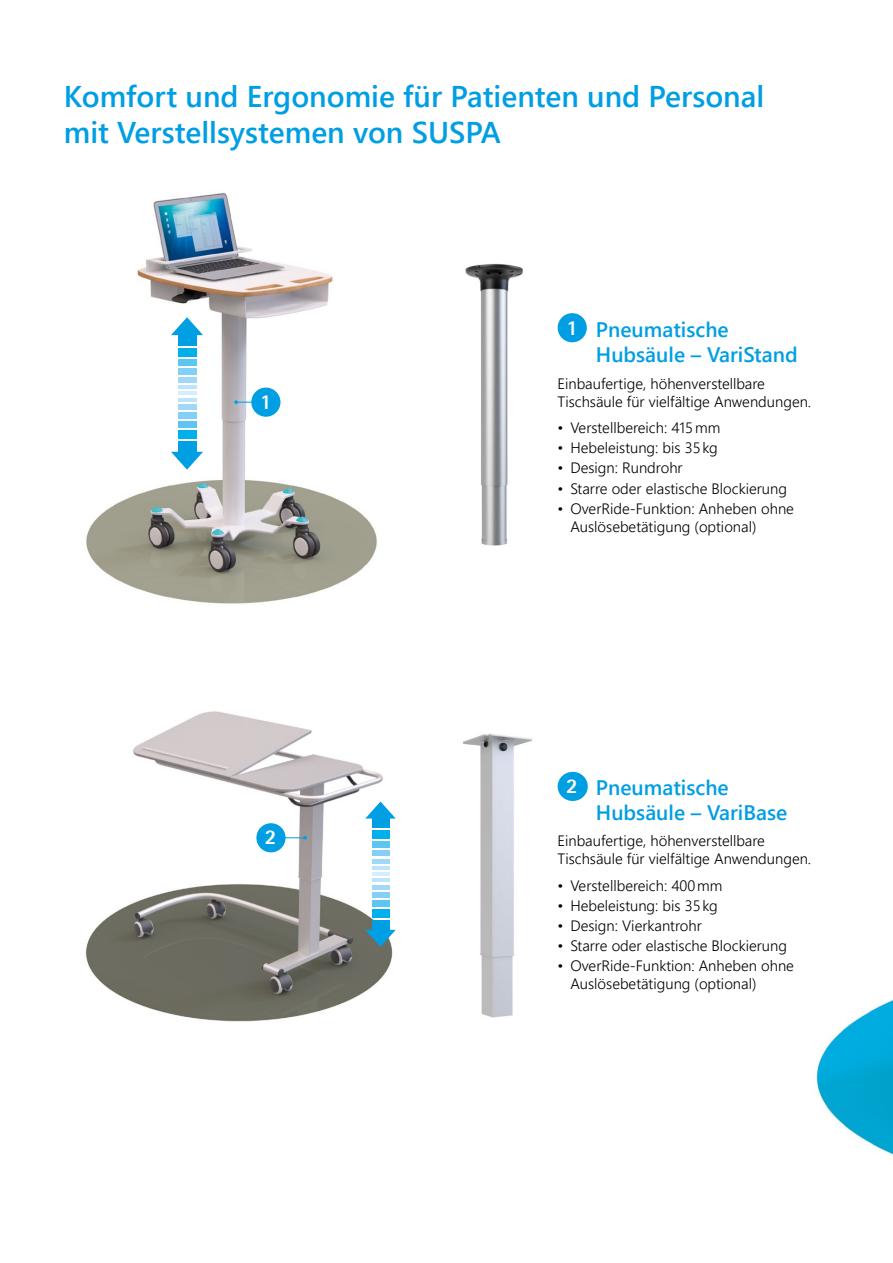
<style>
.page{position:relative;width:893px;height:1263px;background:#fff}
.page>*{position:absolute;margin:0;border:0;box-sizing:border-box;transform-origin:0 0}
.t1{font:600 30px/36px "Segoe UI";color:#009ee3}
.t2{font:600 21px/25.2px "Segoe UI";color:#009ee3}
.t3{font:800 21px "Rotis Sans Serif Pro";color:#fff}
.t4{font:300 15px/18px "Segoe UI";color:#000}
.s1{font-family:"Rotis Sans Serif Pro";font-weight:800;color:#fff}
</style>
<div class="page">
<img style="left:465px;top:263px;width:58px;height:283px">
<img style="left:463px;top:733px;width:70px;height:285px">
<img style="left:86px;top:192px;width:291px;height:412px">
<img style="left:816px;top:999px;width:77px;height:156px">
<img style="left:85px;top:711px;width:311px;height:311px">
<div style="left:251px;top:388px;width:29px;height:29px;background:#009ee3;border-radius:50%"></div>
<svg style="left:234px;top:400px;width:18px;height:4px"></svg>
<svg style="left:365px;top:801px;width:31px;height:17px"></svg>
<svg style="left:365px;top:930px;width:31px;height:17px"></svg>
<div style="left:372px;top:818px;width:17px;height:10px;background:#009ee3"></div>
<div style="left:372px;top:831px;width:17px;height:8px;background:#00b0eb"></div>
<div style="left:372px;top:841px;width:17px;height:7px;background:#5dc5f1"></div>
<div style="left:372px;top:850px;width:17px;height:6px;background:#82d0f5"></div>
<div style="left:372px;top:859px;width:17px;height:5px;background:#a1d8f7"></div>
<hr style="left:372px;top:866px;width:17px;height:4px;background:#bce4fa">
<div style="left:372px;top:920px;width:17px;height:10px;background:#009ee3"></div>
<div style="left:372px;top:909px;width:17px;height:8px;background:#00b0eb"></div>
<div style="left:372px;top:900px;width:17px;height:7px;background:#5dc5f1"></div>
<div style="left:372px;top:892px;width:17px;height:6px;background:#82d0f5"></div>
<hr style="left:372px;top:885px;width:17px;height:4px;background:#a1d8f7">
<hr style="left:372px;top:878px;width:17px;height:4px;background:#bce4fa">
<hr style="left:372px;top:872px;width:17px;height:4px;background:#d5edfc">
<svg style="left:171px;top:317px;width:32px;height:18px"></svg>
<svg style="left:171px;top:452px;width:32px;height:18px"></svg>
<div style="left:178px;top:335px;width:18px;height:10px;background:#009ee3"></div>
<div style="left:178px;top:348px;width:18px;height:9px;background:#00b0eb"></div>
<div style="left:178px;top:359px;width:18px;height:7px;background:#5dc5f1"></div>
<div style="left:178px;top:369px;width:18px;height:6px;background:#82d0f5"></div>
<div style="left:178px;top:377px;width:18px;height:5px;background:#a1d8f7"></div>
<hr style="left:178px;top:385px;width:18px;height:4px;background:#bce4fa">
<div style="left:178px;top:441px;width:18px;height:11px;background:#009ee3"></div>
<div style="left:178px;top:430px;width:18px;height:9px;background:#00b0eb"></div>
<div style="left:178px;top:421px;width:18px;height:7px;background:#5dc5f1"></div>
<div style="left:178px;top:412px;width:18px;height:6px;background:#82d0f5"></div>
<div style="left:178px;top:404px;width:18px;height:6px;background:#a1d8f7"></div>
<hr style="left:178px;top:398px;width:18px;height:4px;background:#bce4fa">
<hr style="left:178px;top:391px;width:18px;height:4px;background:#d5edfc">
<div style="left:256px;top:823px;width:30px;height:29px;background:#009ee3;border-radius:50%"></div>
<svg style="left:285px;top:836px;width:22px;height:3px"></svg>
<div style="left:558px;top:313px;width:29px;height:29px;background:#009ee3;border-radius:50%"></div>
<div style="left:558px;top:772px;width:30px;height:29px;background:#009ee3;border-radius:50%"></div>
<h1 class="t1" style="left:64px;top:78px;width:702px">Komfort und Ergonomie für Patienten und Personal mit Verstellsystemen von SUSPA</h1>
<h2 class="t3" style="left:260px;top:389px;width:13px">1</h2>
<h2 class="t3" style="left:265px;top:824px;width:13px">2</h2>
<h2 class="t2" style="left:596px;top:317px;width:203px;text-indent:-29px"><span class="s1">1</span> Pneumatische<br>Hubsäule – VariStand</h2>
<p class="t4" style="left:558px;top:374px;width:255px">Einbaufertige, höhenverstellbare<br>Tischsäule für vielfältige Anwendungen.</p>
<p class="t4" style="left:558px;top:418px;width:164px">• Verstellbereich: 415mm</p>
<p class="t4" style="left:558px;top:439px;width:162px">• Hebeleistung: bis 35kg</p>
<p class="t4" style="left:558px;top:459px;width:127px">• Design: Rundrohr</p>
<p class="t4" style="left:558px;top:479px;width:231px">• Starre oder elastische Blockierung</p>
<p class="t4" style="left:570px;top:499px;width:225px;text-indent:-13px">• OverRide-Funktion: Anheben ohne<br>Auslösebetätigung (optional)</p>
<h2 class="t2" style="left:596px;top:774px;width:193px;text-indent:-30px"><span class="s1">2</span> Pneumatische<br>Hubsäule – VariBase</h2>
<p class="t4" style="left:558px;top:832px;width:255px">Einbaufertige, höhenverstellbare<br>Tischsäule für vielfältige Anwendungen.</p>
<p class="t4" style="left:558px;top:876px;width:166px">• Verstellbereich: 400mm</p>
<p class="t4" style="left:558px;top:896px;width:162px">• Hebeleistung: bis 35kg</p>
<p class="t4" style="left:558px;top:916px;width:146px">• Design: Vierkantrohr</p>
<p class="t4" style="left:558px;top:936px;width:231px">• Starre oder elastische Blockierung</p>
<p class="t4" style="left:570px;top:957px;width:225px;text-indent:-13px">• OverRide-Funktion: Anheben ohne<br>Auslösebetätigung (optional)</p>
</div>
